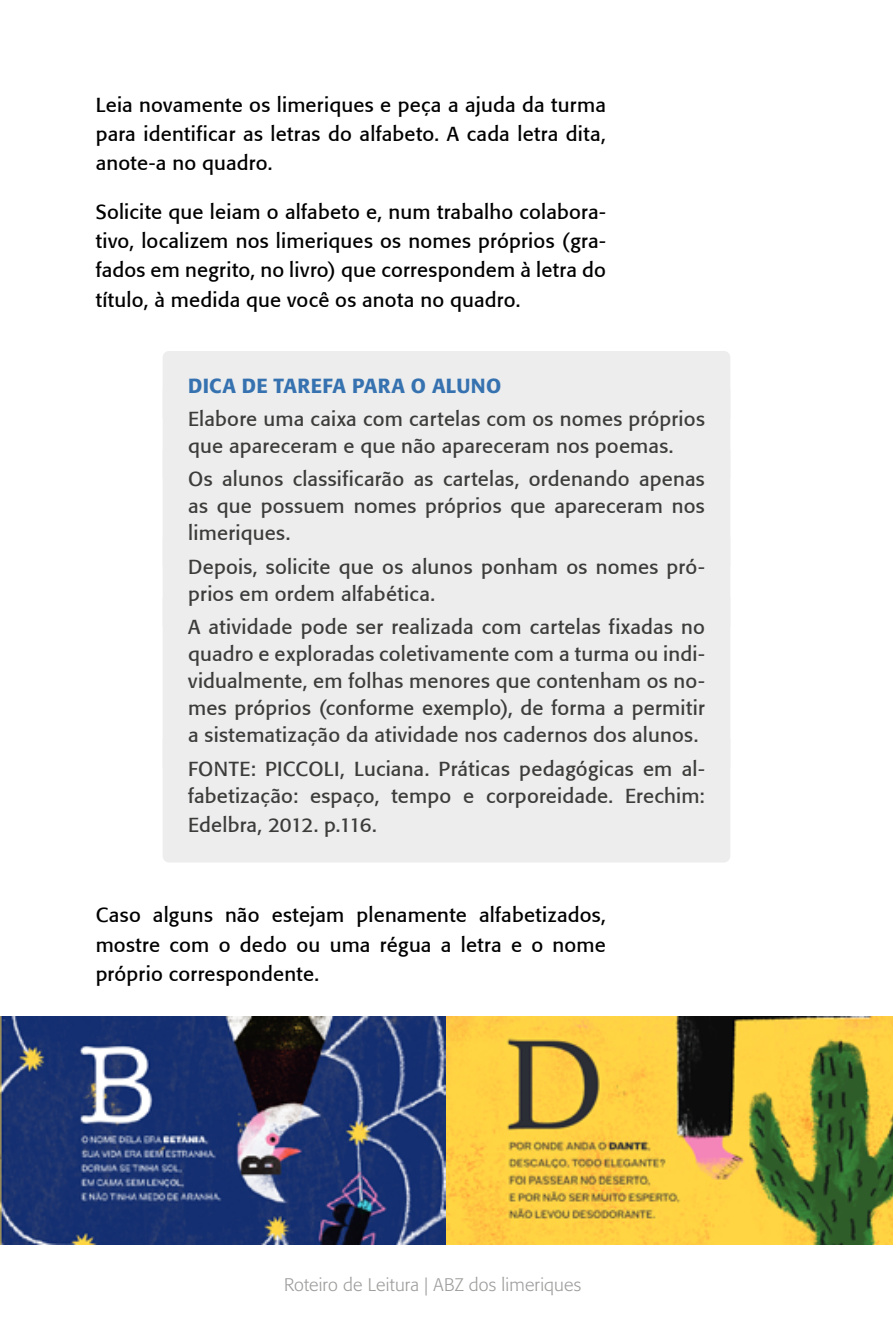
<style>
.page{position:relative;width:893px;height:1340px;background:#fff}
.page>*{position:absolute;margin:0;border:0;box-sizing:border-box;transform-origin:0 0}
.dica-nota{font:20.25px/27px "Formata";letter-spacing:.01em;color:#3c3c3b}
.t1{font:20.25px/29.2px "Formata";letter-spacing:.01em;color:#000;text-align:justify}
.dica-nota-2{font:500 20.25px "Formata";letter-spacing:.015em;color:#3672b0}
.t2{font:300 18px "Formata";letter-spacing:.01em;color:#9d9d9c}
</style>
<div class="page">
<div style="left:163px;top:351px;width:567px;height:72px;background:#ededed;border-radius:6px"></div>
<div style="left:163px;top:384px;width:567px;height:99px;background:#ededed;border-radius:6px"></div>
<div style="left:163px;top:445px;width:567px;height:126px;background:#ededed;border-radius:6px"></div>
<div style="left:163px;top:532px;width:567px;height:99px;background:#ededed;border-radius:6px"></div>
<div style="left:163px;top:592px;width:567px;height:180px;background:#ededed;border-radius:6px"></div>
<div style="left:163px;top:734px;width:567px;height:128px;background:#ededed;border-radius:6px"></div>
<img style="left:0;top:1016px;width:893px;height:228px">
<p class="t1" style="left:96px;top:90px;width:512px">Leia novamente os limeriques e peça a ajuda da turma para identificar as letras do alfabeto. A cada letra dita, anote-a no quadro.</p>
<p class="t1" style="left:96px;top:197px;width:512px">Solicite que leiam o alfabeto e, num trabalho colabora&shy;tivo, localizem nos limeriques os nomes próprios (gra&shy;fados em negrito, no livro) que correspondem à letra do título, à medida que você os anota no quadro.</p>
<p class="dica-nota-2" style="left:188px;top:373px;width:315px">DICA DE TAREFA PARA O ALUNO</p>
<p class="dica-nota" style="left:188px;top:405px;width:518px">Elabore uma caixa com cartelas com os nomes próprios que apareceram e que não apareceram nos poemas.</p>
<p class="dica-nota" style="left:188px;top:466px;width:518px;text-align:justify">Os alunos classificarão as cartelas, ordenando apenas as que possuem nomes próprios que apareceram nos limeriques.</p>
<p class="dica-nota" style="left:188px;top:553px;width:518px">Depois, solicite que os alunos ponham os nomes pró&shy;prios em ordem alfabética.</p>
<p class="dica-nota" style="left:188px;top:613px;width:518px;text-align:justify">A atividade pode ser realizada com cartelas fixadas no quadro e exploradas coletivamente com a turma ou indi&shy;vidualmente, em folhas menores que contenham os no&shy;mes próprios (conforme exemplo), de forma a permitir a sistematização da atividade nos cadernos dos alunos.</p>
<p class="dica-nota" style="left:188px;top:755px;width:518px">FONTE: PICCOLI, Luciana. Práticas pedagógicas em al&shy;fabetização: espaço, tempo e corporeidade. Erechim:</p>
<p class="dica-nota" style="left:188px;top:811px;width:190px">Edelbra, 2012. p.116.</p>
<p class="t1" style="left:96px;top:900px;width:512px">Caso alguns não estejam plenamente alfabetizados, mostre com o dedo ou uma régua a letra e o nome próprio correspondente.</p>
<p class="t2" style="left:284px;top:1273px;width:299px">Roteiro de Leitura | ABZ dos limeriques</p>
</div>
